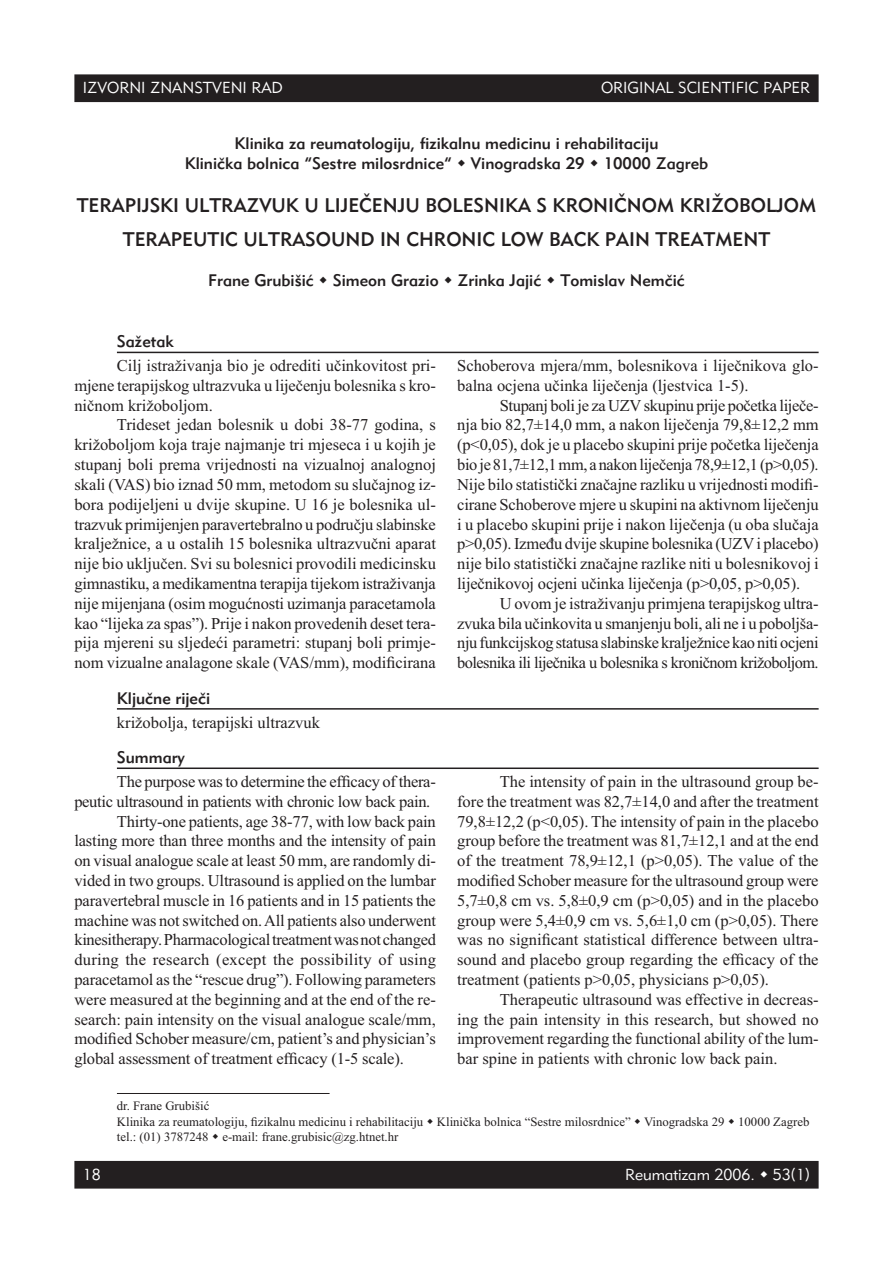
<style>
.page{position:relative;width:893px;height:1263px;background:#fff}
.page>*{position:absolute;margin:0;border:0;box-sizing:border-box;transform-origin:0 0}
.t1{font:19.5px/34.2px "Geometric 415 BT Medium A";color:#231f20;text-align:center}
.t2{font:16.5px/19.8px "Times New Roman";letter-spacing:-.005em;color:#231f20;text-align:justify}
.t3{font:16.5px/19.8px "Geometric 415 BT Medium A";color:#231f20;text-align:center}
.t4{font:16.5px "Times New Roman";letter-spacing:.015em;color:#231f20}
.t5{font:15.75px "Geometric 415 BT Lite A";color:#fff}
.t6{font:12.75px/15.3px "Times New Roman";color:#231f20}
</style>
<div class="page">
<div style="left:75px;top:1162px;width:743px;height:26px;background:#231f20"></div>
<div style="left:74px;top:1161px;width:745px;height:27px;border:2px solid #231f20"></div>
<hr style="left:117px;top:352px;width:702px;height:1px;background:#231f20">
<hr style="left:117px;top:708px;width:702px;height:2px;background:#231f20">
<hr style="left:117px;top:767px;width:702px;height:2px;background:#231f20">
<div style="left:75px;top:75px;width:743px;height:26px;background:#231f20"></div>
<div style="left:74px;top:74px;width:745px;height:28px;border:2px solid #231f20"></div>
<hr style="left:117px;top:1093px;width:213px;height:1px;background:#231f20">
<p class="t5" style="left:83px;top:82px;width:201px">IZVORNI ZNANSTVENI RAD</p>
<p class="t5" style="left:601px;top:82px;width:211px">ORIGINAL SCIENTIFIC PAPER</p>
<p class="t3" style="left:185px;top:135px;width:525px">Klinika za reumatologiju, fizikalnu medicinu i rehabilitaciju<br>Klinička bolnica “Sestre milosrdnice” Vinogradska 29 10000 Zagreb</p>
<p class="t1" style="left:77px;top:190px;width:741px">TERAPIJSKI ULTRAZVUK U LIJEČENJU BOLESNIKA S KRONIČNOM KRIŽOBOLJOM<br>TERAPEUTIC ULTRASOUND IN CHRONIC LOW BACK PAIN TREATMENT</p>
<p class="t3" style="left:208px;top:271px;width:478px">Frane Grubišić Simeon Grazio Zrinka Jajić Tomislav Nemčić</p>
<p class="t3" style="left:117px;top:333px;width:58px">Sažetak</p>
<p class="t2" style="left:74px;top:357px;width:363px;text-indent:43px">Cilj istraživanja bio je odrediti učinkovitost pri&shy;mjene terapijskog ultrazvuka u liječenju bolesnika s kro&shy;ničnom križoboljom.</p>
<p class="t2" style="left:74px;top:417px;width:363px;text-indent:43px">Trideset jedan bolesnik u dobi 38-77 godina, s križoboljom koja traje najmanje tri mjeseca i u kojih je stupanj boli prema vrijednosti na vizualnoj analognoj skali (VAS) bio iznad 50 mm, metodom su slučajnog iz&shy;bora podijeljeni u dvije skupine. U 16 je bolesnika ul&shy;trazvuk primijenjen paravertebralno u području slabinske kralježnice, a u ostalih 15 bolesnika ultrazvučni aparat nije bio uključen. Svi su bolesnici provodili medicinsku gimnastiku, a medikamentna terapija tijekom istraživanja nije mijenjana (osim mogućnosti uzimanja paracetamola kao “lijeka za spas”). Prije i nakon provedenih deset tera&shy;pija mjereni su sljedeći parametri: stupanj boli primje&shy;nom vizualne analagone skale (VAS/mm), modificirana</p>
<p class="t3" style="left:117px;top:690px;width:95px">Ključne riječi</p>
<p class="t2" style="left:117px;top:714px;width:205px">križobolja, terapijski ultrazvuk</p>
<p class="t3" style="left:117px;top:749px;width:70px">Summary</p>
<p class="t2" style="left:117px;top:773px;width:320px">The purpose was to determine the efficacy of thera-</p>
<p class="t2" style="left:74px;top:793px;width:357px">peutic ultrasound in patients with chronic low back pain.</p>
<p class="t2" style="left:117px;top:813px;width:320px">Thirty-one patients, age 38-77, with low back pain</p>
<p class="t2" style="left:74px;top:832px;width:363px">lasting more than three months and the intensity of pain</p>
<p class="t2" style="left:74px;top:852px;width:363px">on visual analogue scale at least 50 mm, are randomly di-</p>
<p class="t2" style="left:74px;top:872px;width:363px">vided in two groups. Ultrasound is applied on the lumbar</p>
<p class="t2" style="left:74px;top:892px;width:363px">paravertebral muscle in 16 patients and in 15 patients the</p>
<p class="t2" style="left:74px;top:912px;width:363px">machine was not switched on. All patients also underwent</p>
<p class="t2" style="left:74px;top:931px;width:363px">kinesitherapy. Pharmacological treatment was not changed</p>
<p class="t4" style="left:74px;top:954px;width:363px">during the research (except the possibility of using</p>
<p class="t2" style="left:74px;top:971px;width:363px">paracetamol as the “rescue drug”). Following parameters</p>
<p class="t2" style="left:74px;top:991px;width:363px">were measured at the beginning and at the end of the re-</p>
<p class="t2" style="left:74px;top:1011px;width:363px">search: pain intensity on the visual analogue scale/mm,</p>
<p class="t2" style="left:74px;top:1030px;width:363px">modified Schober measure/cm, patient’s and physician’s</p>
<p class="t2" style="left:74px;top:1050px;width:331px">global assessment of treatment efficacy (1-5 scale).</p>
<p class="t2" style="left:457px;top:357px;width:363px">Schoberova mjera/mm, bolesnikova i liječnikova glo&shy;balna ocjena učinka liječenja (ljestvica 1-5).</p>
<p class="t2" style="left:457px;top:397px;width:363px;text-indent:43px">Stupanj boli je za UZV skupinu prije početka liječe&shy;nja bio 82,7±14,0 mm, a nakon liječenja 79,8±12,2 mm (p&lt;0,05), dok je u placebo skupini prije početka liječenja bio je 81,7±12,1 mm, a nakon liječenja 78,9±12,1 (p&gt;0,05).<br>Nije bilo statistički značajne razliku u vrijednosti modifi&shy;cirane Schoberove mjere u skupini na aktivnom liječenju i u placebo skupini prije i nakon liječenja (u oba slučaja p&gt;0,05). Između dvije skupine bolesnika (UZV i placebo) nije bilo statistički značajne razlike niti u bolesnikovoj i liječnikovoj ocjeni učinka liječenja (p&gt;0,05, p&gt;0,05).</p>
<p class="t2" style="left:457px;top:595px;width:363px;text-indent:43px">U ovom je istraživanju primjena terapijskog ultra&shy;zvuka bila učinkovita u smanjenju boli, ali ne i u poboljša&shy;nju funkcijskog statusa slabinske kralježnice kao niti ocjeni bolesnika ili liječnika u bolesnika s kroničnom križoboljom.</p>
<p class="t2" style="left:457px;top:773px;width:363px;text-indent:43px">The intensity of pain in the ultrasound group be&shy;fore the treatment was 82,7±14,0 and after the treatment 79,8±12,2 (p&lt;0,05). The intensity of pain in the placebo group before the treatment was 81,7±12,1 and at the end of the treatment 78,9±12,1 (p&gt;0,05). The value of the modified Schober measure for the ultrasound group were 5,7±0,8 cm vs. 5,8±0,9 cm (p&gt;0,05) and in the placebo group were 5,4±0,9 cm vs. 5,6±1,0 cm (p&gt;0,05). There was no significant statistical difference between ultra&shy;sound and placebo group regarding the efficacy of the treatment (patients p&gt;0,05, physicians p&gt;0,05).</p>
<p class="t2" style="left:457px;top:991px;width:363px;text-indent:43px">Therapeutic ultrasound was effective in decreas&shy;ing the pain intensity in this research, but showed no improvement regarding the functional ability of the lum&shy;bar spine in patients with chronic low back pain.</p>
<p class="t6" style="left:117px;top:1099px;width:694px">dr. Frane Grubišić<br>Klinika za reumatologiju, fizikalnu medicinu i rehabilitaciju Klinička bolnica “Sestre milosrdnice” Vinogradska 29 10000 Zagreb tel.: (01) 3787248 e-mail: frane.grubisic@zg.htnet.hr</p>
<p class="t5" style="left:83px;top:1169px;width:19px">18</p>
<p class="t5" style="left:625px;top:1169px;width:186px">Reumatizam 2006. 53(1)</p>
</div>
